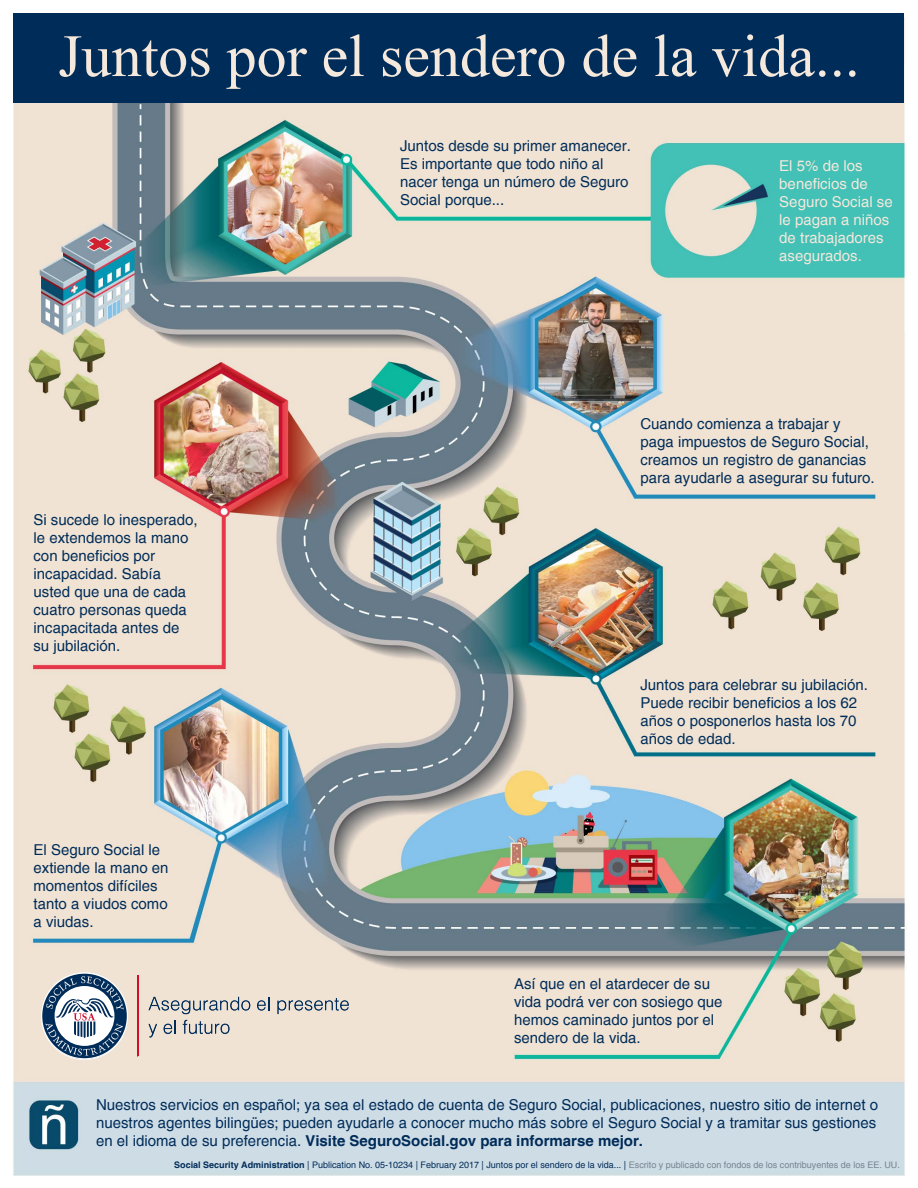
<style>
.page{position:relative;width:918px;height:1188px;background:#fff}
.page>*{position:absolute;margin:0;border:0;box-sizing:border-box;transform-origin:0 0}
.Headline{font:60px "Times New Roman";color:#f5e8dc}
.Body{font:15px/18px "Helvetica";color:#002c59}
.Body-2{font:15px/18px "Helvetica";color:#f5e8dc}
.Paragraph_Style_1{font:9px "Helvetica";color:#002c59}
.s1{font-weight:700}
.s2{color:#74838e}
</style>
<div class="page">
<img style="left:13px;top:13px;width:892px;height:1163px">
<div style="left:14px;top:14px;width:890px;height:89px;background:#002c59"></div>
<div style="left:34px;top:966px;width:322px;height:100px;background:#f0e3d3"></div>
<svg style="left:42px;top:974px;width:85px;height:84px"></svg>
<svg style="left:45px;top:976px;width:79px;height:80px"></svg>
<svg style="left:148px;top:997px;width:102px;height:17px;background:#bcbbb9"></svg>
<svg style="left:257px;top:997px;width:12px;height:13px"></svg>
<svg style="left:277px;top:998px;width:72px;height:16px"></svg>
<svg style="left:148px;top:1024px;width:9px;height:13px"></svg>
<svg style="left:164px;top:1020px;width:12px;height:14px"></svg>
<svg style="left:183px;top:1020px;width:47px;height:14px"></svg>
<hr style="left:137px;top:976px;width:1px;height:80px;background:#d30d2b">
<h1 class="Headline" style="left:58px;top:16px;width:803px">Juntos por el sendero de la vida...</h1>
<p class="Body" style="left:33px;top:511px;width:166px">Si sucede lo inesperado, le extendemos la mano con beneficios por incapacidad. Sabía usted que una de cada cuatro personas queda incapacitada antes de su jubilación.</p>
<p class="Body" style="left:33px;top:842px;width:137px">El Seguro Social le extiende la mano en momentos difíciles tanto a viudos como a viudas.</p>
<p class="Body" style="left:400px;top:138px;width:232px">Juntos desde su primer amanecer.<br>Es importante que todo niño al nacer tenga un número de Seguro<br>Social porque...</p>
<p class="Body-2" style="left:779px;top:157px;width:115px">El 5% de los beneficios de<br>Seguro Social se le pagan a niños de trabajadores asegurados.</p>
<p class="Body" style="left:640px;top:415px;width:202px">Cuando comienza a trabajar y</p>
<p class="Body" style="left:640px;top:433px;width:236px">paga impuestos de Seguro Social, creamos un registro de ganancias para ayudarle a asegurar su futuro.</p>
<p class="Body" style="left:640px;top:676px;width:229px">Juntos para celebrar su jubilación.<br>Puede recibir beneficios a los 62 años o posponerlos hasta los 70 años de edad.</p>
<p class="Body" style="left:514px;top:975px;width:210px">Así que en el atardecer de su vida podrá ver con sosiego que hemos caminado juntos por el sendero de la vida.</p>
<p class="Body" style="left:96px;top:1097px;width:784px;text-align:justify">Nuestros servicios en español; ya sea el estado de cuenta de Seguro Social, publicaciones, nuestro sitio de internet o nuestros agentes bilingües; pueden ayudarle a conocer mucho más sobre el Seguro Social y a tramitar sus gestiones en el idioma de su preferencia. <span class="s1">Visite SeguroSocial.gov para informarse mejor.</span></p>
<p class="Paragraph_Style_1" style="left:174px;top:1160px;width:727px"><span class="s1">Social Security Administration</span> | Publication No. 05-10234 | February 2017 | Juntos por el sendero de la vida... | <span class="s2">Escrito y publicado con fondos de los contribuyentes de los EE. UU.</span></p>
</div>
